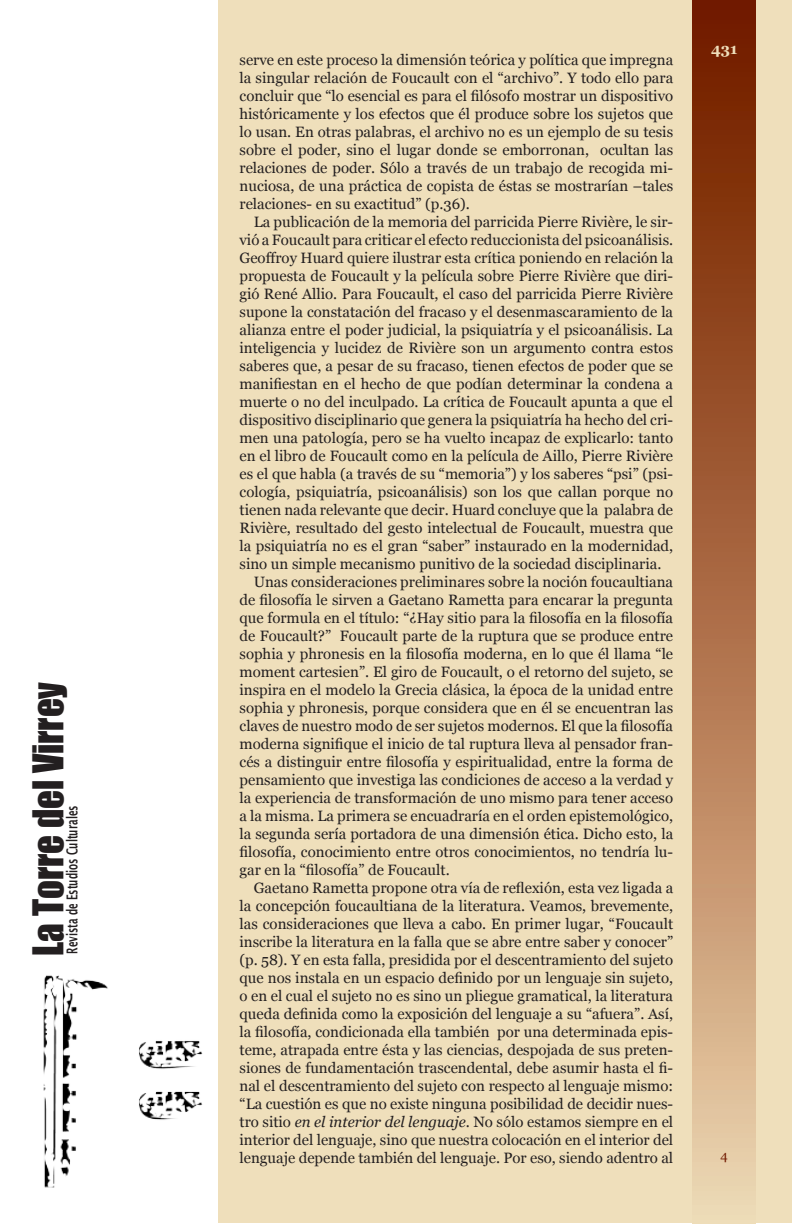
<style>
.page{position:relative;width:792px;height:1224px;background:#fff}
.page>*{position:absolute;margin:0;border:0;box-sizing:border-box;transform-origin:0 0}
.t1{font:39px "Impact";color:#231f20;scale:.95 1}
.Estilo_de_párrafo_2{font:15px/18px "Georgia";color:#231f20;text-align:justify}
.t2{font:600 15px "Lucida Sans";color:#231f20;scale:.63 1}
.t3{font:700 15px "Georgia";color:#efdfbb}
.t4{font:13px "Georgia";color:#701900}
.s1{font-style:italic}
</style>
<div class="page">
<div style="left:218px;top:0;width:574px;height:1224px;background:#efdfbb"></div>
<div style="left:693px;top:0;width:63px;height:1224px;background:linear-gradient(to bottom,#6e1200,#edd1ab)"></div>
<img style="left:43px;top:975px;width:160px;height:213px">
<h1 class="t1" style="left:18px;top:956px;width:290px;rotate:-90deg">La Torre del Virrey</h1>
<p class="t2" style="left:63px;top:954px;width:238px;rotate:-90deg">Revista de Estudios Culturales</p>
<p class="Estilo_de_párrafo_2" style="left:240px;top:51px;width:435px">serve en este proceso la dimensión teórica y política que impregna la singular relación de Foucault con el “archivo”. Y todo ello para concluir que “lo esencial es para el filósofo mostrar un dispositivo históricamente y los efectos que él produce sobre los sujetos que lo usan. En otras palabras, el archivo no es un ejemplo de su tesis sobre el poder, sino el lugar donde se emborronan, ocultan las relaciones de poder. Sólo a través de un trabajo de recogida mi&shy;nuciosa, de una práctica de copista de éstas se mostrarían –tales relaciones- en su exactitud” (p.36).</p>
<p class="Estilo_de_párrafo_2" style="left:240px;top:213px;width:435px;text-indent:14px">La publicación de la memoria del parricida Pierre Rivière, le sir&shy;vió a Foucault para criticar el efecto reduccionista del psicoanálisis.<br>Geoffroy Huard quiere ilustrar esta crítica poniendo en relación la propuesta de Foucault y la película sobre Pierre Rivière que diri&shy;gió René Allio. Para Foucault, el caso del parricida Pierre Rivière supone la constatación del fracaso y el desenmascaramiento de la alianza entre el poder judicial, la psiquiatría y el psicoanálisis. La inteligencia y lucidez de Rivière son un argumento contra estos saberes que, a pesar de su fracaso, tienen efectos de poder que se manifiestan en el hecho de que podían determinar la condena a muerte o no del inculpado. La crítica de Foucault apunta a que el dispositivo disciplinario que genera la psiquiatría ha hecho del cri&shy;men una patología, pero se ha vuelto incapaz de explicarlo: tanto en el libro de Foucault como en la película de Aillo, Pierre Rivière es el que habla (a través de su “memoria”) y los saberes “psi” (psi&shy;cología, psiquiatría, psicoanálisis) son los que callan porque no tienen nada relevante que decir. Huard concluye que la palabra de Rivière, resultado del gesto intelectual de Foucault, muestra que la psiquiatría no es el gran “saber” instaurado en la modernidad, sino un simple mecanismo punitivo de la sociedad disciplinaria.</p>
<p class="Estilo_de_párrafo_2" style="left:240px;top:573px;width:435px;text-indent:14px">Unas consideraciones preliminares sobre la noción foucaultiana de filosofía le sirven a Gaetano Rametta para encarar la pregunta que formula en el título: “¿Hay sitio para la filosofía en la filosofía de Foucault?” Foucault parte de la ruptura que se produce entre sophia y phronesis en la filosofía moderna, en lo que él llama “le moment cartesien”. El giro de Foucault, o el retorno del sujeto, se inspira en el modelo la Grecia clásica, la época de la unidad entre sophia y phronesis, porque considera que en él se encuentran las claves de nuestro modo de ser sujetos modernos. El que la filosofía moderna signifique el inicio de tal ruptura lleva al pensador fran&shy;cés a distinguir entre filosofía y espiritualidad, entre la forma de pensamiento que investiga las condiciones de acceso a la verdad y la experiencia de transformación de uno mismo para tener acceso a la misma. La primera se encuadraría en el orden epistemológico, la segunda sería portadora de una dimensión ética. Dicho esto, la filosofía, conocimiento entre otros conocimientos, no tendría lu&shy;gar en la “filosofía” de Foucault.</p>
<p class="Estilo_de_párrafo_2" style="left:240px;top:879px;width:435px;text-indent:14px">Gaetano Rametta propone otra vía de reflexión, esta vez ligada a la concepción foucaultiana de la literatura. Veamos, brevemente, las consideraciones que lleva a cabo. En primer lugar, “Foucault inscribe la literatura en la falla que se abre entre saber y conocer” (p. 58). Y en esta falla, presidida por el descentramiento del sujeto que nos instala en un espacio definido por un lenguaje sin sujeto, o en el cual el sujeto no es sino un pliegue gramatical, la literatura queda definida como la exposición del lenguaje a su “afuera”. Así, la filosofía, condicionada ella también por una determinada epis&shy;teme, atrapada entre ésta y las ciencias, despojada de sus preten&shy;siones de fundamentación trascendental, debe asumir hasta el fi&shy;nal el descentramiento del sujeto con respecto al lenguaje mismo: “La cuestión es que no existe ninguna posibilidad de decidir nues&shy;tro sitio <span class="s1">en el interior del lenguaje</span>. No sólo estamos siempre en el interior del lenguaje, sino que nuestra colocación en el interior del lenguaje depende también del lenguaje. Por eso, siendo adentro al</p>
<p class="t3" style="left:711px;top:39px;width:28px">431</p>
<p class="t4" style="left:721px;top:1147px;width:9px">4</p>
</div>
